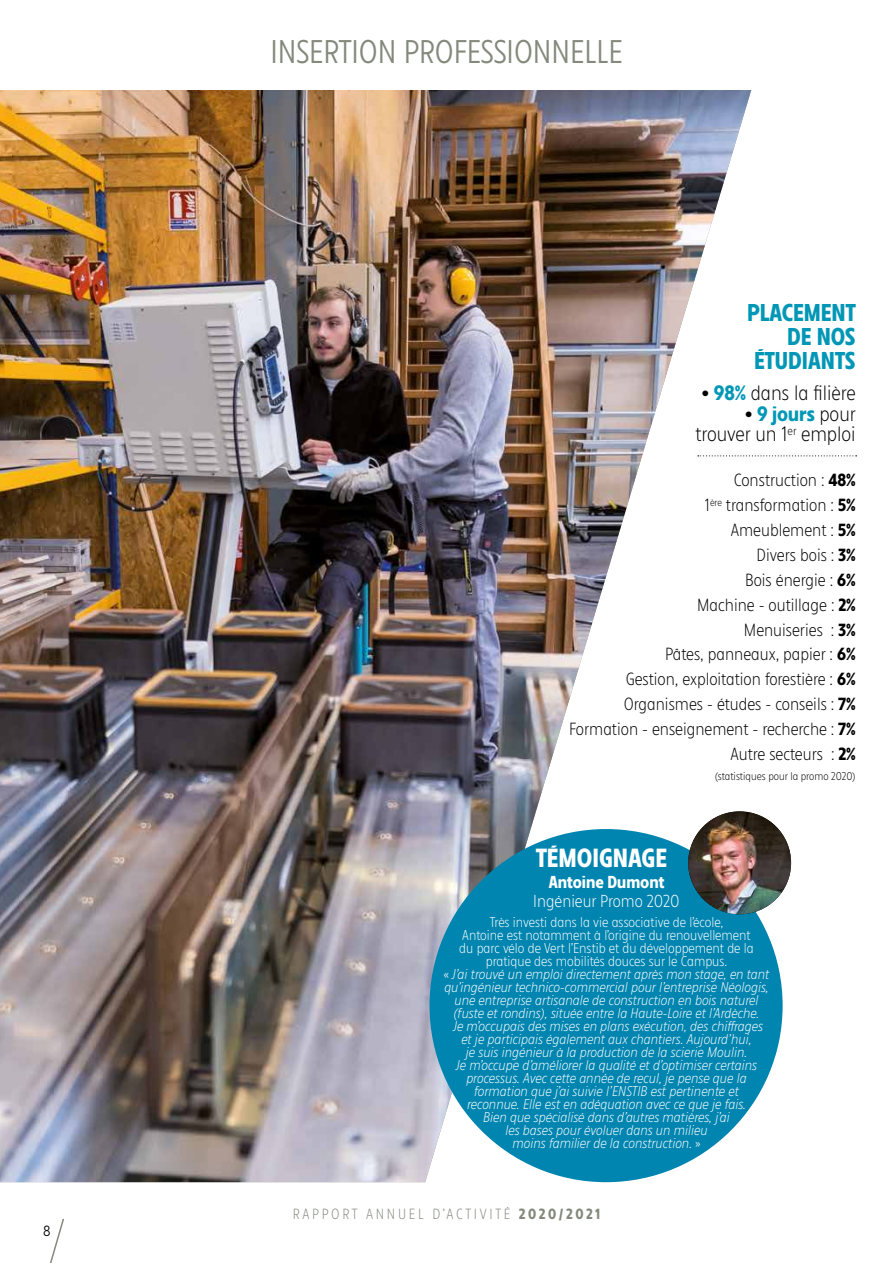
<style>
.page{position:relative;width:893px;height:1263px;background:#fff}
.page>*{position:absolute;margin:0;border:0;box-sizing:border-box;transform-origin:0 0}
.t1{font:600 30px "INTERMARCHE";color:#84897c}
.t2{font:700 24px "INTERMARCHE";color:#fff}
.t3{font:700 22.2px/24px "INTERMARCHE";color:#0097b6;text-align:right}
.t4{font:300 19.05px/20.5px "INTERMARCHE";color:#000;text-align:right}
.t5{font:300 16.05px/24.9px "INTERMARCHE";color:#000;text-align:right}
.t6{font:300 15.9px "INTERMARCHE";color:#fff}
.t7{font:700 15.9px "INTERMARCHE";color:#fff}
.t8{font:300 13.5px "INTERMARCHE";letter-spacing:.2em;color:#84897c}
.t9{font:600 13.5px "INTERMARCHE";color:#000}
.t10{font:italic 300 12.9px/12.9px "INTERMARCHE";color:#fff;text-align:center}
.t11{font:300 10.2px "INTERMARCHE";color:#000}
.s1{font-family:"Gilroy";font-weight:800}
.s2{font-weight:700;color:#0097b6}
.s3{font-weight:700}
.s4{font-style:normal}
</style>
<div class="page">
<svg style="left:50px;top:1218px;width:14px;height:45px"></svg>
<img style="left:0;top:90px;width:754px;height:1092px">
<div style="left:429px;top:829px;width:354px;height:353px;background:#0085b0;border-radius:50%"></div>
<div style="left:691px;top:448px;width:171px;height:16px;background:#fdfdfd"></div>
<svg style="left:698px;top:455px;width:159px;height:1px"></svg>
<img style="left:688px;top:811px;width:103px;height:103px;border-radius:51px">
<p class="t9" style="left:43px;top:1223px;width:9px">8</p>
<h1 class="t1" style="left:270px;top:35px;width:354px">INSERTION PROFESSIONNELLE</h1>
<h3 class="t3" style="left:747px;top:302px;width:110px">PLACEMENT<br>DE NOS<br>ÉTUDIANTS</h3>
<h3 class="t4" style="left:702px;top:383px;width:155px"><span class="s1">•</span> <span class="s2">98%</span> dans la filière</h3>
<h3 class="t4" style="left:695px;top:404px;width:162px"><span class="s1">•</span> <span class="s2">9 jours</span> pour trouver un 1<sup>er</sup> emploi</h3>
<p class="t5" style="left:569px;top:468px;width:288px">Construction : <span class="s3">48%<br></span>1<sup>ère</sup> transformation : <span class="s3">5%<br></span>Ameublement : <span class="s3">5%<br></span>Divers bois : <span class="s3">3%<br></span>Bois énergie : <span class="s3">6%<br></span>Machine - outillage : <span class="s3">2%<br></span>Menuiseries : <span class="s3">3%<br></span>Pâtes, panneaux, papier : <span class="s3">6%<br></span>Gestion, exploitation forestière : <span class="s3">6%<br></span>Organismes - études - conseils : <span class="s3">7%<br></span>Formation - enseignement - recherche : <span class="s3">7%<br></span>Autre secteurs : <span class="s3">2%</span></p>
<p class="t11" style="left:715px;top:771px;width:142px">(statistiques pour la promo 2020)</p>
<h2 class="t2" style="left:536px;top:845px;width:132px">TÉMOIGNAGE</h2>
<p class="t7" style="left:549px;top:874px;width:117px">Antoine Dumont</p>
<p class="t6" style="left:533px;top:893px;width:148px">Ingénieur Promo 2020</p>
<p class="t10" style="left:444px;top:916px;width:327px"><span class="s4">Très investi dans la vie associative de l’école,<br>Antoine est notamment à l’origine du renouvellement<br>du parc vélo de Vert l’Enstib et du développement de la pratique des mobilités douces sur le Campus.<br>«</span> J’ai trouvé un emploi directement après mon stage, en tant qu’ingénieur technico-commercial pour l’entreprise Néologis, une entreprise artisanale de construction en bois naturel (fuste et rondins), située entre la Haute-Loire et l’Ardèche.<br>Je m’occupais des mises en plans exécution, des chiffrages<br>et je participais également aux chantiers. Aujourd’hui,<br>je suis ingénieur à la production de la scierie Moulin.<br>Je m’occupe d’améliorer la qualité et d’optimiser certains processus. Avec cette année de recul, je pense que la formation que j’ai suivie l’ENSTIB est pertinente et<br>reconnue. Elle est en adéquation avec ce que je fais.<br>Bien que spécialisé dans d’autres matières, j’ai<br>les bases pour évoluer dans un milieu<br>moins familier de la construction. <span class="s4">»</span></p>
<p class="t8" style="left:293px;top:1207px;width:309px">RAPPORT ANNUEL D’ACTIVITÉ <span class="s3">2020/2021</span></p>
</div>
